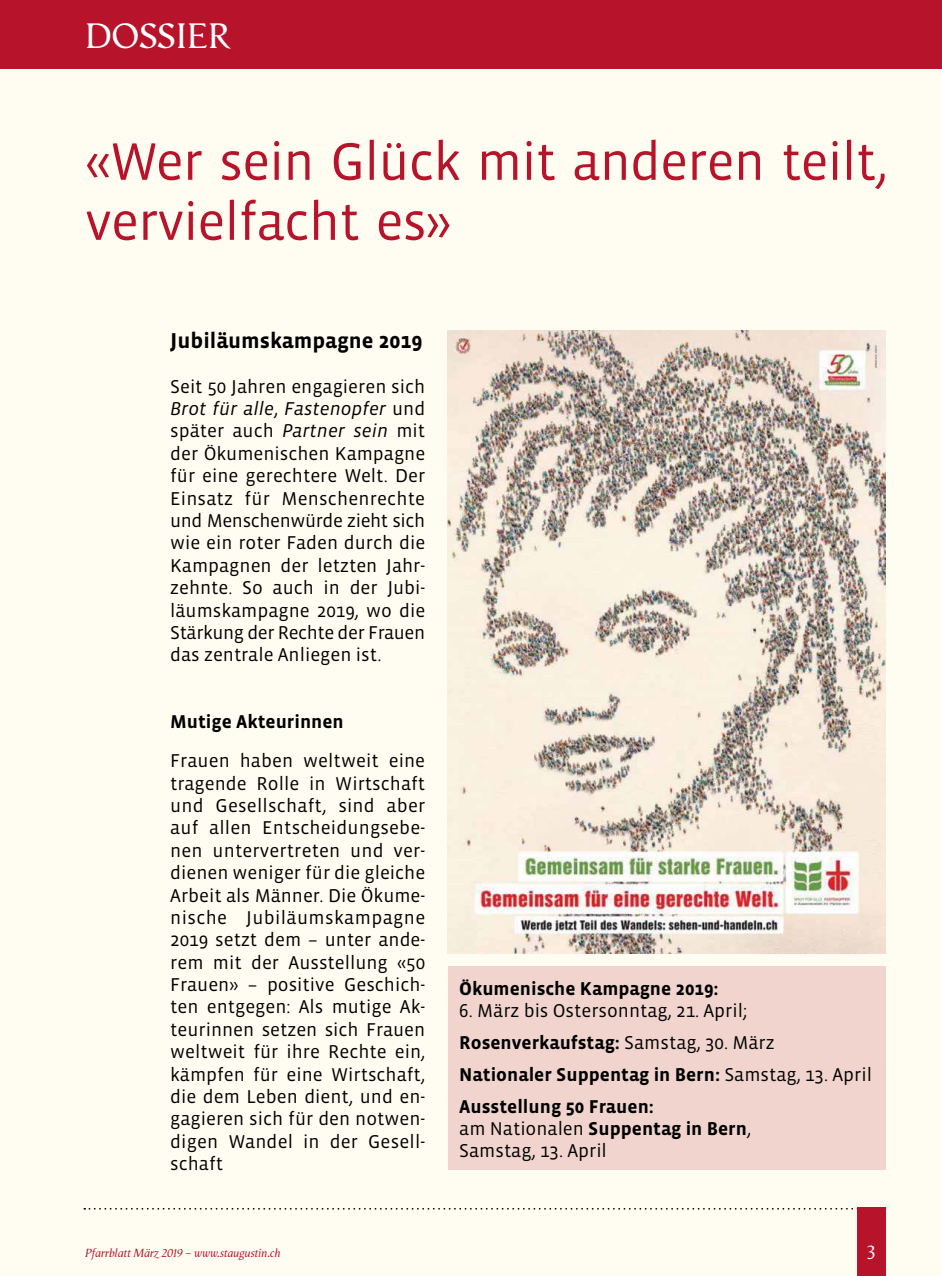
<style>
.page{position:relative;width:942px;height:1276px;background:#fff}
.page>*{position:absolute;margin:0;border:0;box-sizing:border-box;transform-origin:0 0}
.t1{font:54px/60px "Vista Sans";letter-spacing:-.02em;color:#b7142c}
.t2{font:36px "Vega";color:#fff}
.t3{font:700 22px "Vista Sans";color:#000}
.t4{font:20px "Vega";color:#fff}
.t5{font:19px/22.4px "Vista Sans";color:#000;text-align:justify}
.t6{font:700 19px/32px "Vista Sans";color:#000}
.t7{font:italic 12px "Vega";color:#b7142c}
.s1{font-style:italic}
.s2{font-weight:400}
.s3{font-weight:700}
</style>
<div class="page">
<div style="left:0;top:0;width:941px;height:1276px;background:#fffdf1"></div>
<svg style="left:84px;top:1208px;width:802px;height:1px"></svg>
<div style="left:856px;top:1208px;width:28px;height:68px;background:#b7142c"></div>
<div style="left:0;top:0;width:941px;height:68px;background:#b7142c"></div>
<img style="left:448px;top:331px;width:436px;height:623px">
<div style="left:448px;top:967px;width:436px;height:203px;background:#f0d4cd"></div>
<h2 class="t2" style="left:85px;top:15px;width:147px">DOSSIER</h2>
<h1 class="t1" style="left:85px;top:133px;width:804px">«Wer sein Glück mit anderen teilt, vervielfacht es»</h1>
<p class="t3" style="left:170px;top:329px;width:254px">Jubiläumskampagne 2019</p>
<p class="t5" style="left:170px;top:375px;width:256px">Seit 50 Jahren engagieren sich <span class="s1">Brot für alle</span>, <span class="s1">Fastenopfer</span> und später auch <span class="s1">Partner sein</span> mit der Ökumenischen Kampagne für eine gerechtere Welt. Der Einsatz für Menschenrechte und Menschenwürde zieht sich wie ein roter Faden durch die Kampagnen der letzten Jahr&shy;zehnte. So auch in der Jubi&shy;läumskampagne 2019, wo die Stärkung der Rechte der Frauen das zentrale Anliegen ist.</p>
<p class="t6" style="left:170px;top:706px;width:175px">Mutige Akteurinnen</p>
<p class="t5" style="left:170px;top:750px;width:256px">Frauen haben weltweit eine tragende Rolle in Wirtschaft und Gesellschaft, sind aber auf allen Entscheidungsebe&shy;nen untervertreten und ver&shy;dienen weniger für die gleiche Arbeit als Männer. Die Ökume&shy;nische Jubiläumskampagne 2019 setzt dem – unter ande&shy;rem mit der Ausstellung «50<br>Frauen» – positive Geschich&shy;ten entgegen: Als mutige Ak&shy;teurinnen setzen sich Frauen weltweit für ihre Rechte ein, kämpfen für eine Wirtschaft, die dem Leben dient, und en&shy;gagieren sich für den notwen&shy;digen Wandel in der Gesell&shy;schaft</p>
<p class="t7" style="left:85px;top:1245px;width:196px">Pfarrblatt März 2019 – www.staugustin.ch</p>
<p class="t6" style="left:459px;top:973px;width:261px">Ökumenische Kampagne 2019:</p>
<p class="t6" style="left:459px;top:995px;width:414px"><span class="s2">6. März bis Ostersonntag, 21. April; </span>Rosenverkaufstag: <span class="s2">Samstag, 30. März </span>Nationaler Suppentag in Bern: <span class="s2">Samstag, 13. April </span>Ausstellung 50 Frauen:</p>
<p class="t5" style="left:459px;top:1118px;width:293px">am Nationalen <span class="s3">Suppentag in Bern</span>,<br>Samstag, 13. April</p>
<p class="t4" style="left:865px;top:1240px;width:15px">#3</p>
</div>
